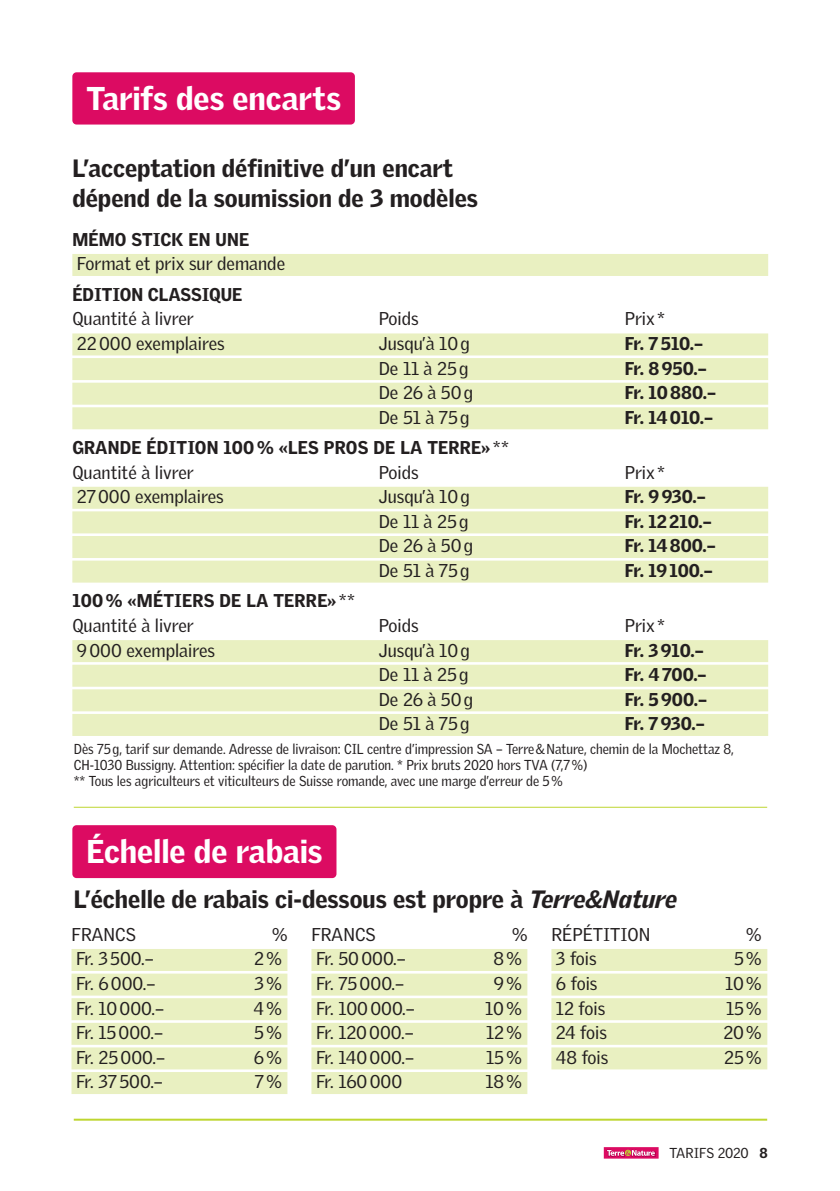
<style>
.page{position:relative;width:840px;height:1191px;background:#fff}
.page>*{position:absolute;margin:0;border:0;box-sizing:border-box;transform-origin:0 0}
.t1{font:900 32px "Griffith Gothic";letter-spacing:-.005em;color:#fff}
.t2{font:900 24.4px/29.8px "Griffith Gothic";color:#231f20}
._02_titre_enc{font:18px "Griffith Gothic";color:#231f20}
._02_titre_enc-2{font:900 18px "Griffith Gothic";color:#231f20}
.yy_lignegras{font:900 18px "Griffith Gothic";letter-spacing:.01em;color:#231f20}
.bold_K{font:14px/16px "Griffith Gothic";color:#231f20;scale:.94 1}
.bold_K-2{font:14px "Griffith Gothic";color:#231f20}
.s1{font-weight:400}
.s2{font-style:italic}
.s3{font-weight:900}
</style>
<div class="page">
<svg style="left:603px;top:1158px;width:55px;height:1px"></svg>
<svg style="left:603px;top:1147px;width:55px;height:11px"></svg>
<hr style="left:74px;top:1118px;width:692px;height:2px;background:#bed630">
<div style="left:72px;top:254px;width:695px;height:22px;background:#e9f0c1"></div>
<div style="left:72px;top:333px;width:695px;height:22px;background:#e9f0c1"></div>
<div style="left:72px;top:358px;width:695px;height:22px;background:#e9f0c1"></div>
<div style="left:72px;top:383px;width:695px;height:22px;background:#e9f0c1"></div>
<div style="left:72px;top:407px;width:695px;height:22px;background:#e9f0c1"></div>
<div style="left:72px;top:487px;width:695px;height:22px;background:#e9f0c1"></div>
<div style="left:72px;top:511px;width:695px;height:22px;background:#e9f0c1"></div>
<div style="left:72px;top:536px;width:695px;height:22px;background:#e9f0c1"></div>
<div style="left:72px;top:560px;width:695px;height:22px;background:#e9f0c1"></div>
<div style="left:72px;top:640px;width:695px;height:22px;background:#e9f0c1"></div>
<div style="left:72px;top:664px;width:695px;height:22px;background:#e9f0c1"></div>
<div style="left:72px;top:689px;width:695px;height:22px;background:#e9f0c1"></div>
<div style="left:72px;top:714px;width:695px;height:22px;background:#e9f0c1"></div>
<div style="left:71px;top:949px;width:216px;height:22px;background:#e9f0c1"></div>
<div style="left:71px;top:973px;width:216px;height:22px;background:#e9f0c1"></div>
<div style="left:71px;top:998px;width:216px;height:22px;background:#e9f0c1"></div>
<div style="left:71px;top:1022px;width:216px;height:22px;background:#e9f0c1"></div>
<div style="left:71px;top:1047px;width:216px;height:22px;background:#e9f0c1"></div>
<div style="left:71px;top:1072px;width:216px;height:22px;background:#e9f0c1"></div>
<div style="left:311px;top:949px;width:216px;height:22px;background:#e9f0c1"></div>
<div style="left:311px;top:973px;width:216px;height:22px;background:#e9f0c1"></div>
<div style="left:311px;top:998px;width:216px;height:22px;background:#e9f0c1"></div>
<div style="left:311px;top:1022px;width:216px;height:22px;background:#e9f0c1"></div>
<div style="left:311px;top:1047px;width:216px;height:22px;background:#e9f0c1"></div>
<div style="left:311px;top:1072px;width:216px;height:22px;background:#e9f0c1"></div>
<div style="left:551px;top:949px;width:215px;height:22px;background:#e9f0c1"></div>
<div style="left:551px;top:973px;width:215px;height:22px;background:#e9f0c1"></div>
<div style="left:551px;top:998px;width:215px;height:22px;background:#e9f0c1"></div>
<div style="left:551px;top:1022px;width:215px;height:22px;background:#e9f0c1"></div>
<div style="left:551px;top:1047px;width:215px;height:22px;background:#e9f0c1"></div>
<div style="left:72px;top:72px;width:283px;height:53px;background:#dc0b62;border-radius:4px"></div>
<div style="left:72px;top:825px;width:264px;height:53px;background:#dc0b62;border-radius:4px"></div>
<hr style="left:74px;top:806px;width:692px;height:1px;background:#bed630">
<p class="t1" style="left:86px;top:79px;width:256px">Tarifs des encarts</p>
<p class="t2" style="left:72px;top:153px;width:407px">L’acceptation définitive d’un encart dépend de la soumission de 3 modèles</p>
<p class="yy_lignegras" style="left:72px;top:228px;width:178px">MÉMO STICK EN UNE</p>
<p class="_02_titre_enc" style="left:77px;top:253px;width:210px">Format et prix sur demande</p>
<p class="_02_titre_enc-2" style="left:72px;top:283px;width:171px">ÉDITION CLASSIQUE</p>
<p class="_02_titre_enc" style="left:72px;top:308px;width:123px">Quantité à livrer</p>
<p class="_02_titre_enc" style="left:378px;top:308px;width:41px">Poids</p>
<p class="_02_titre_enc" style="left:624px;top:308px;width:42px">Prix *</p>
<p class="_02_titre_enc" style="left:77px;top:332px;width:149px">22000 exemplaires</p>
<p class="_02_titre_enc" style="left:378px;top:332px;width:93px">Jusqu’à 10g</p>
<p class="_02_titre_enc-2" style="left:624px;top:332px;width:80px">Fr. 7510.–</p>
<p class="_02_titre_enc" style="left:378px;top:357px;width:91px">De 11 à 25g</p>
<p class="_02_titre_enc-2" style="left:624px;top:357px;width:83px">Fr. 8950.–</p>
<p class="_02_titre_enc" style="left:378px;top:382px;width:96px">De 26 à 50g</p>
<p class="_02_titre_enc-2" style="left:624px;top:382px;width:92px">Fr. 10880.–</p>
<p class="_02_titre_enc" style="left:378px;top:406px;width:92px">De 51 à 75g</p>
<p class="_02_titre_enc-2" style="left:624px;top:406px;width:90px">Fr. 14010.–</p>
<p class="yy_lignegras" style="left:72px;top:437px;width:438px">GRANDE ÉDITION 100% «LES PROS DE LA TERRE» <span class="s1">**</span></p>
<p class="_02_titre_enc" style="left:72px;top:461px;width:123px">Quantité à livrer</p>
<p class="_02_titre_enc" style="left:378px;top:461px;width:41px">Poids</p>
<p class="_02_titre_enc" style="left:624px;top:461px;width:42px">Prix *</p>
<p class="_02_titre_enc" style="left:77px;top:486px;width:148px">27000 exemplaires</p>
<p class="_02_titre_enc" style="left:378px;top:486px;width:93px">Jusqu’à 10g</p>
<p class="_02_titre_enc-2" style="left:624px;top:486px;width:82px">Fr. 9930.–</p>
<p class="_02_titre_enc" style="left:378px;top:510px;width:91px">De 11 à 25g</p>
<p class="_02_titre_enc-2" style="left:624px;top:510px;width:88px">Fr. 12210.–</p>
<p class="_02_titre_enc" style="left:378px;top:535px;width:96px">De 26 à 50g</p>
<p class="_02_titre_enc-2" style="left:624px;top:535px;width:92px">Fr. 14800.–</p>
<p class="_02_titre_enc" style="left:378px;top:560px;width:92px">De 51 à 75g</p>
<p class="_02_titre_enc-2" style="left:624px;top:560px;width:89px">Fr. 19100.–</p>
<p class="yy_lignegras" style="left:72px;top:590px;width:284px">100% «MÉTIERS DE LA TERRE» <span class="s1">**</span></p>
<p class="_02_titre_enc" style="left:72px;top:614px;width:123px">Quantité à livrer</p>
<p class="_02_titre_enc" style="left:378px;top:614px;width:41px">Poids</p>
<p class="_02_titre_enc" style="left:624px;top:614px;width:42px">Prix *</p>
<p class="_02_titre_enc" style="left:77px;top:639px;width:139px">9000 exemplaires</p>
<p class="_02_titre_enc" style="left:378px;top:639px;width:93px">Jusqu’à 10g</p>
<p class="_02_titre_enc-2" style="left:624px;top:639px;width:80px">Fr. 3910.–</p>
<p class="_02_titre_enc" style="left:378px;top:664px;width:91px">De 11 à 25g</p>
<p class="_02_titre_enc-2" style="left:624px;top:664px;width:83px">Fr. 4700.–</p>
<p class="_02_titre_enc" style="left:378px;top:688px;width:96px">De 26 à 50g</p>
<p class="_02_titre_enc-2" style="left:624px;top:688px;width:84px">Fr. 5900.–</p>
<p class="_02_titre_enc" style="left:378px;top:713px;width:92px">De 51 à 75g</p>
<p class="_02_titre_enc-2" style="left:624px;top:713px;width:81px">Fr. 7930.–</p>
<p class="bold_K" style="left:74px;top:741px;width:703px">Dès 75g, tarif sur demande. Adresse de livraison: CIL centre d’impression SA – Terre&amp;Nature, chemin de la Mochettaz 8,<br>CH-1030 Bussigny. Attention: spécifier la date de parution. * Prix bruts 2020 hors TVA (7,7%)<br>** Tous les agriculteurs et viticulteurs de Suisse romande, avec une marge d’erreur de 5%</p>
<p class="t1" style="left:86px;top:832px;width:237px">Échelle de rabais</p>
<p class="t2" style="left:74px;top:884px;width:604px">L’échelle de rabais ci-dessous est propre à <span class="s2">Terre&amp;Nature</span></p>
<p class="_02_titre_enc" style="left:71px;top:923px;width:66px">FRANCS</p>
<p class="_02_titre_enc" style="left:272px;top:923px;width:17px">%</p>
<p class="_02_titre_enc" style="left:76px;top:948px;width:79px">Fr. 3500.–</p>
<p class="_02_titre_enc" style="left:254px;top:948px;width:29px">2%</p>
<p class="_02_titre_enc" style="left:76px;top:972px;width:81px">Fr. 6000.–</p>
<p class="_02_titre_enc" style="left:254px;top:972px;width:29px">3%</p>
<p class="_02_titre_enc" style="left:76px;top:997px;width:89px">Fr. 10000.–</p>
<p class="_02_titre_enc" style="left:253px;top:997px;width:30px">4%</p>
<p class="_02_titre_enc" style="left:76px;top:1022px;width:88px">Fr. 15000.–</p>
<p class="_02_titre_enc" style="left:254px;top:1022px;width:29px">5%</p>
<p class="_02_titre_enc" style="left:76px;top:1046px;width:90px">Fr. 25000.–</p>
<p class="_02_titre_enc" style="left:254px;top:1046px;width:29px">6%</p>
<p class="_02_titre_enc" style="left:76px;top:1071px;width:88px">Fr. 37500.–</p>
<p class="_02_titre_enc" style="left:255px;top:1071px;width:28px">7%</p>
<p class="_02_titre_enc" style="left:551px;top:923px;width:100px">RÉPÉTITION</p>
<p class="_02_titre_enc" style="left:745px;top:923px;width:17px">%</p>
<p class="_02_titre_enc" style="left:555px;top:948px;width:42px">3 fois</p>
<p class="_02_titre_enc" style="left:733px;top:948px;width:29px">5%</p>
<p class="_02_titre_enc" style="left:555px;top:972px;width:43px">6 fois</p>
<p class="_02_titre_enc" style="left:724px;top:972px;width:38px">10%</p>
<p class="_02_titre_enc" style="left:555px;top:997px;width:51px">12 fois</p>
<p class="_02_titre_enc" style="left:725px;top:997px;width:37px">15%</p>
<p class="_02_titre_enc" style="left:555px;top:1022px;width:52px">24 fois</p>
<p class="_02_titre_enc" style="left:723px;top:1022px;width:40px">20%</p>
<p class="_02_titre_enc" style="left:555px;top:1046px;width:54px">48 fois</p>
<p class="_02_titre_enc" style="left:723px;top:1046px;width:39px">25%</p>
<p class="_02_titre_enc" style="left:311px;top:923px;width:66px">FRANCS</p>
<p class="_02_titre_enc" style="left:511px;top:923px;width:17px">%</p>
<p class="_02_titre_enc" style="left:316px;top:948px;width:91px">Fr. 50000.–</p>
<p class="_02_titre_enc" style="left:493px;top:948px;width:30px">8%</p>
<p class="_02_titre_enc" style="left:316px;top:972px;width:90px">Fr. 75000.–</p>
<p class="_02_titre_enc" style="left:493px;top:972px;width:29px">9%</p>
<p class="_02_titre_enc" style="left:316px;top:997px;width:100px">Fr. 100000.–</p>
<p class="_02_titre_enc" style="left:485px;top:997px;width:38px">10%</p>
<p class="_02_titre_enc" style="left:316px;top:1022px;width:99px">Fr. 120000.–</p>
<p class="_02_titre_enc" style="left:485px;top:1022px;width:37px">12%</p>
<p class="_02_titre_enc" style="left:316px;top:1046px;width:99px">Fr. 140000.–</p>
<p class="_02_titre_enc" style="left:486px;top:1046px;width:37px">15%</p>
<p class="_02_titre_enc" style="left:316px;top:1071px;width:88px">Fr. 160000</p>
<p class="_02_titre_enc" style="left:485px;top:1071px;width:38px">18%</p>
<p class="bold_K-2" style="left:669px;top:1144px;width:100px">TARIFS 2020 <span class="s3">8</span></p>
</div>
